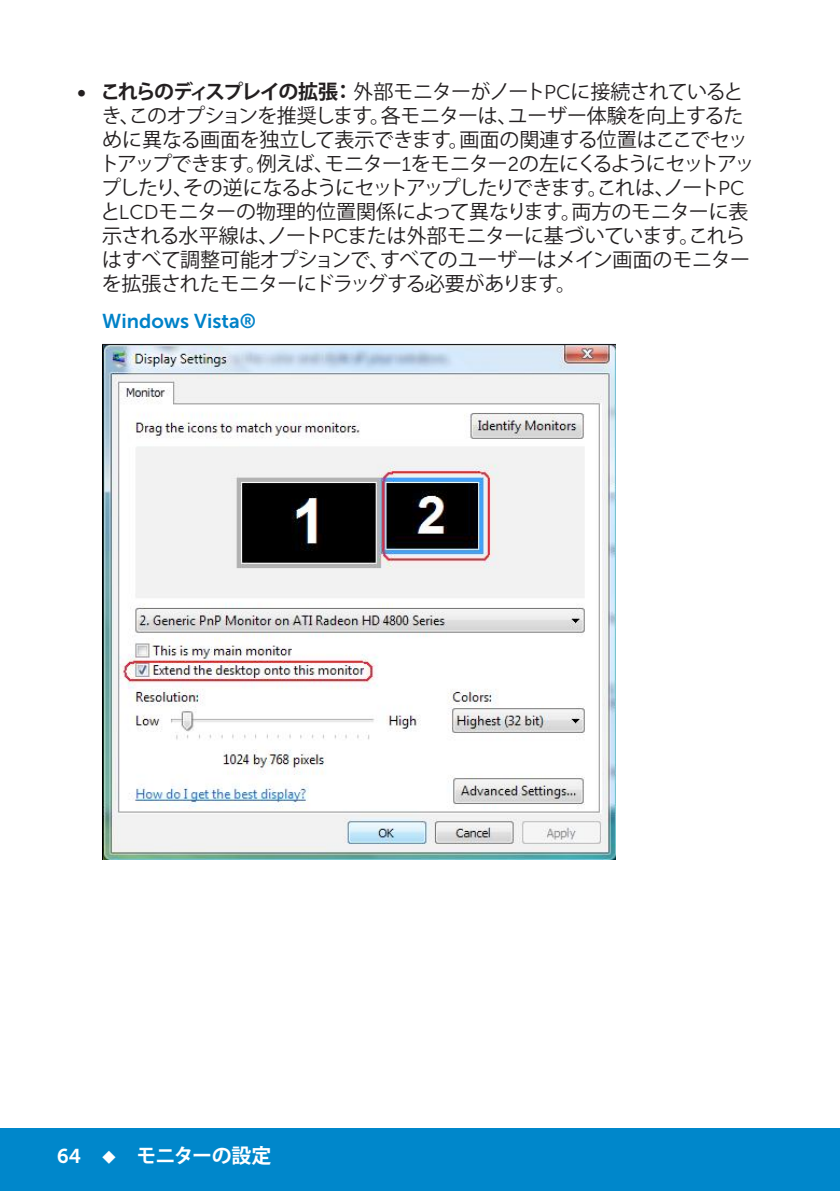
<style>
.page{position:relative;width:840px;height:1191px;background:#fff}
.page>*{position:absolute;margin:0;border:0;box-sizing:border-box;transform-origin:0 0}
.t1{font:20px/24px "Koz Go Pro";letter-spacing:-.04em;color:#231f20}
.Head4{font:20px "Museo Sans For Dell 700";color:#0082c8}
.t2{font:700 20px "Koz Go Pro";letter-spacing:-.035em;color:#fff}
.s1{font-family:"Museo Sans For Dell 700"}
.s2{font-weight:700}
.s3{font-family:"Museo Sans For Dell 300"}
.s4{font-family:"Museo Sans For Dell 700";font-weight:400}
</style>
<div class="page">
<div style="left:0;top:1128px;width:839px;height:63px;background:#0087cb"></div>
<img style="left:102px;top:344px;width:513px;height:515px">
<p class="t1" style="left:99px;top:80px;width:656px;text-indent:-22px"><span class="s1">•</span> <span class="s2">これらのディスプレイの拡張：</span>外部モニターがノート<span class="s3">PC</span>に接続されているとき、このオプションを推奨します。各モニターは、ユーザー体験を向上するために異なる画面を独立して表示できます。画面の関連する位置はここでセットアップできます。例えば、モニター<span class="s3">1</span>をモニター<span class="s3">2</span>の左にくるようにセットアップしたり、その逆になるようにセットアップしたりできます。これは、ノート<span class="s3">PC</span>と<span class="s3">LCD</span>モニターの物理的位置関係によって異なります。両方のモニターに表示される水平線は、ノート<span class="s3">PC</span>または外部モニターに基づいています。これらはすべて調整可能オプションで、すべてのユーザーはメイン画面のモニターを拡張されたモニターにドラッグする必要があります。</p>
<p class="Head4" style="left:102px;top:310px;width:155px">Windows Vista®</p>
<p class="t2" style="left:57px;top:1142px;width:216px"><span class="s4">64</span> ◆ モニターの設定</p>
</div>
